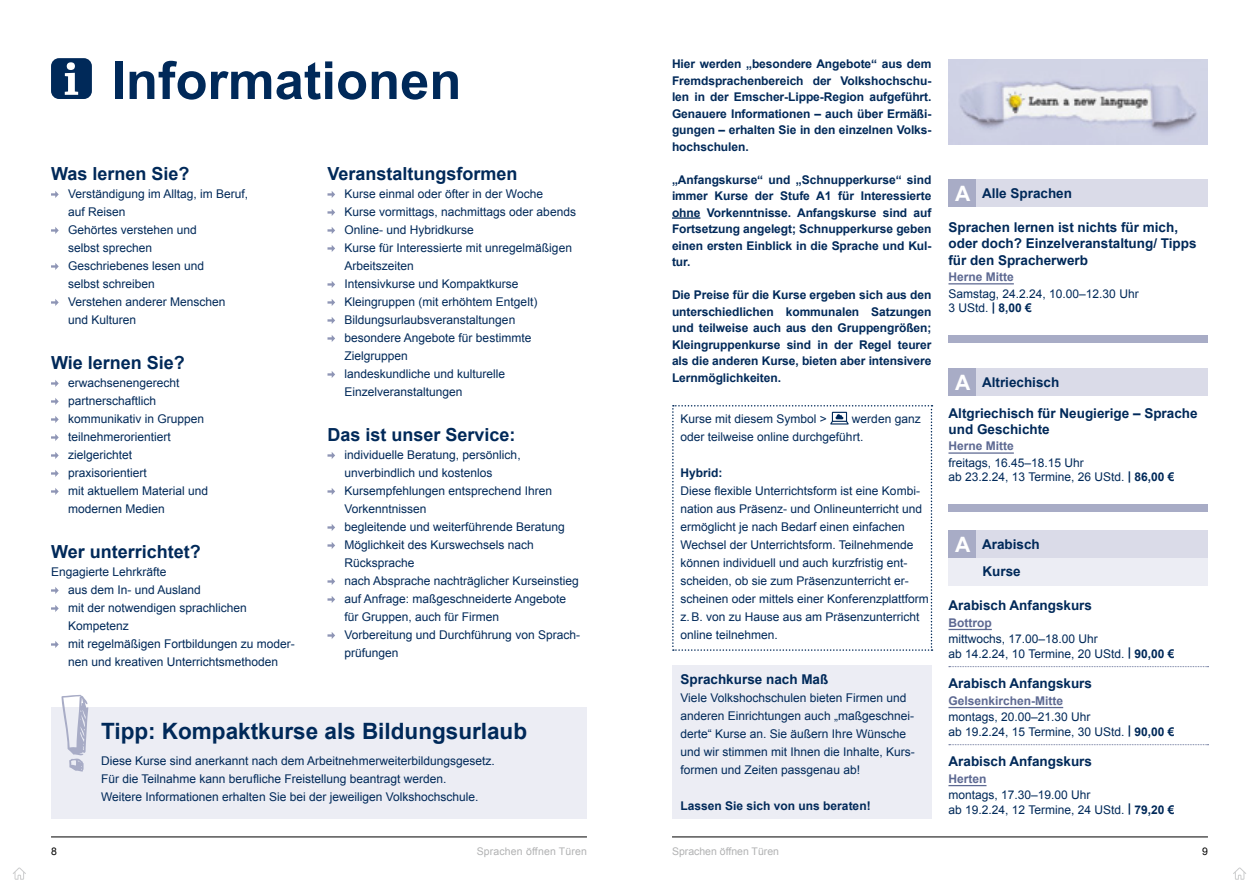
<style>
.page{position:relative;width:1259px;height:893px;background:#fff}
.page>*{position:absolute;margin:0;border:0;box-sizing:border-box;transform-origin:0 0}
.t1{font:700 52.5px "Arial";color:#002959}
.t2{font:700 22.5px "Arial";color:#002959}
.t3{font:700 21.15px "Arial";color:#fff}
.t4{font:700 18px "Arial";color:#002959}
.t5{font:700 13.5px/16.2px "Arial";color:#002959}
.t6{font:12px/18px "Arial";color:#002959}
.t7{font:700 12px/16.5px "Arial";letter-spacing:-.005em;color:#002959;text-align:justify}
.t8{font:700 12px "Arial";color:#5d6992}
.t9{font:10.5px "Arial";color:#b1b2b3}
.t10{font:10.5px "Arial";color:#000}
.s1{font-weight:700}
</style>
<div class="page">
<hr style="left:51px;top:837px;width:536px;height:1px;background:#000">
<hr style="left:672px;top:837px;width:536px;height:1px;background:#000">
<svg style="left:51px;top:191px;width:8px;height:7px"></svg>
<svg style="left:51px;top:227px;width:8px;height:7px"></svg>
<svg style="left:51px;top:263px;width:8px;height:7px"></svg>
<svg style="left:51px;top:299px;width:8px;height:7px"></svg>
<svg style="left:51px;top:380px;width:8px;height:7px"></svg>
<svg style="left:51px;top:398px;width:8px;height:7px"></svg>
<svg style="left:51px;top:416px;width:8px;height:7px"></svg>
<svg style="left:51px;top:434px;width:8px;height:7px"></svg>
<svg style="left:51px;top:452px;width:8px;height:7px"></svg>
<svg style="left:51px;top:470px;width:8px;height:7px"></svg>
<svg style="left:51px;top:488px;width:8px;height:7px"></svg>
<svg style="left:51px;top:587px;width:8px;height:7px"></svg>
<svg style="left:51px;top:605px;width:8px;height:7px"></svg>
<svg style="left:51px;top:641px;width:8px;height:7px"></svg>
<svg style="left:327px;top:191px;width:8px;height:7px"></svg>
<svg style="left:327px;top:209px;width:8px;height:7px"></svg>
<svg style="left:327px;top:227px;width:8px;height:7px"></svg>
<svg style="left:327px;top:245px;width:8px;height:7px"></svg>
<svg style="left:327px;top:281px;width:8px;height:7px"></svg>
<svg style="left:327px;top:299px;width:8px;height:7px"></svg>
<svg style="left:327px;top:317px;width:8px;height:7px"></svg>
<svg style="left:327px;top:335px;width:8px;height:7px"></svg>
<svg style="left:327px;top:371px;width:8px;height:7px"></svg>
<svg style="left:327px;top:452px;width:8px;height:7px"></svg>
<svg style="left:327px;top:488px;width:8px;height:7px"></svg>
<svg style="left:327px;top:524px;width:8px;height:7px"></svg>
<svg style="left:327px;top:542px;width:8px;height:7px"></svg>
<svg style="left:327px;top:578px;width:8px;height:7px"></svg>
<svg style="left:327px;top:596px;width:8px;height:7px"></svg>
<svg style="left:327px;top:632px;width:8px;height:7px"></svg>
<div style="left:51px;top:58px;width:41px;height:41px;background:#002959;border-radius:8px"></div>
<svg style="left:65px;top:62px;width:13px;height:33px"></svg>
<div style="left:51px;top:708px;width:536px;height:111px;background:#ecedf4"></div>
<svg style="left:61px;top:695px;width:27px;height:77px"></svg>
<hr style="left:672px;top:217px;width:28px;height:2px;background:#002959">
<div style="left:672px;top:666px;width:259px;height:36px;background:#ecedf4"></div>
<div style="left:672px;top:685px;width:259px;height:107px;background:#ecedf4"></div>
<div style="left:672px;top:775px;width:259px;height:35px;background:#ecedf4"></div>
<div style="left:672px;top:801px;width:259px;height:18px;background:#ecedf4"></div>
<svg style="left:672px;top:405px;width:260px;height:246px"></svg>
<div style="left:948px;top:180px;width:260px;height:27px;background:#dadbe8"></div>
<hr style="left:948px;top:283px;width:66px;height:1px;background:#5d6992">
<div style="left:948px;top:336px;width:260px;height:7px;background:#a8acc6"></div>
<div style="left:948px;top:369px;width:260px;height:27px;background:#dadbe8"></div>
<hr style="left:948px;top:452px;width:66px;height:2px;background:#5d6992">
<div style="left:948px;top:505px;width:260px;height:7px;background:#a8acc6"></div>
<div style="left:948px;top:531px;width:260px;height:27px;background:#dadbe8"></div>
<div style="left:948px;top:558px;width:260px;height:27px;background:#ecedf4"></div>
<hr style="left:948px;top:629px;width:44px;height:1px;background:#5d6992">
<svg style="left:949px;top:666px;width:259px;height:1px"></svg>
<hr style="left:948px;top:707px;width:115px;height:1px;background:#5d6992">
<svg style="left:949px;top:744px;width:259px;height:1px"></svg>
<hr style="left:948px;top:785px;width:38px;height:1px;background:#5d6992">
<div style="left:948px;top:180px;width:28px;height:27px;background:#a8acc6"></div>
<div style="left:948px;top:369px;width:28px;height:27px;background:#a8acc6"></div>
<div style="left:948px;top:531px;width:28px;height:27px;background:#a8acc6"></div>
<img style="left:948px;top:60px;width:260px;height:84px">
<svg style="left:13px;top:867px;width:13px;height:13px"></svg>
<svg style="left:1233px;top:867px;width:13px;height:13px"></svg>
<h1 class="t1" style="left:111px;top:46px;width:352px">Informationen</h1>
<h3 class="t4" style="left:51px;top:162px;width:140px">Was lernen Sie?</h3>
<p class="t6" style="left:68px;top:185px;width:182px">Verständigung im Alltag, im Beruf, auf Reisen<br>Gehörtes verstehen und<br>selbst sprechen<br>Geschriebenes lesen und<br>selbst schreiben<br>Verstehen anderer Menschen und Kulturen</p>
<h3 class="t4" style="left:51px;top:351px;width:135px">Wie lernen Sie?</h3>
<p class="t6" style="left:68px;top:374px;width:142px">erwachsenengerecht partnerschaftlich kommunikativ in Gruppen teilnehmerorientiert zielgerichtet praxisorientiert<br>mit aktuellem Material und modernen Medien</p>
<h3 class="t4" style="left:51px;top:540px;width:151px">Wer unterrichtet?</h3>
<p class="t6" style="left:68px;top:563px;width:228px;text-indent:-17px">Engagierte Lehrkräfte<br>aus dem In- und Ausland<br>mit der notwendigen sprachlichen<br>Kompetenz<br>mit regelmäßigen Fortbildungen zu moder&shy;nen und kreativen Unterrichtsmethoden</p>
<h3 class="t4" style="left:327px;top:162px;width:192px">Veranstaltungsformen</h3>
<p class="t6" style="left:344px;top:185px;width:233px">Kurse einmal oder öfter in der Woche<br>Kurse vormittags, nachmittags oder abends<br>Online- und Hybridkurse<br>Kurse für Interessierte mit unregelmäßigen<br>Arbeitszeiten<br>Intensivkurse und Kompaktkurse<br>Kleingruppen (mit erhöhtem Entgelt)<br>Bildungsurlaubsveranstaltungen<br>besondere Angebote für bestimmte<br>Zielgruppen<br>landeskundliche und kulturelle<br>Einzelveranstaltungen</p>
<h3 class="t4" style="left:327px;top:423px;width:190px">Das ist unser Service:</h3>
<p class="t6" style="left:344px;top:446px;width:237px">individuelle Beratung, persönlich, unverbindlich und kostenlos<br>Kursempfehlungen entsprechend Ihren<br>Vorkenntnissen<br>begleitende und weiterführende Beratung<br>Möglichkeit des Kurswechsels nach<br>Rücksprache<br>nach Absprache nachträglicher Kurseinstieg auf Anfrage: maßgeschneiderte Angebote für Gruppen, auch für Firmen<br>Vorbereitung und Durchführung von Sprach&shy;prüfungen</p>
<h2 class="t2" style="left:101px;top:716px;width:427px">Tipp: Kompaktkurse als Bildungsurlaub</h2>
<p class="t6" style="left:101px;top:752px;width:395px">Diese Kurse sind anerkannt nach dem Arbeitnehmerweiterbildungsgesetz.<br>Für die Teilnahme kann berufliche Freistellung beantragt werden.<br>Weitere Informationen erhalten Sie bei der jeweiligen Volkshochschule.</p>
<p class="t7" style="left:672px;top:56px;width:261px">Hier werden „besondere Angebote“ aus dem Fremdsprachenbereich der Volkshochschu&shy;len in der Emscher-Lippe-Region aufgeführt.<br>Genauere Informationen – auch über Ermäßi&shy;gungen – erhalten Sie in den einzelnen Volks&shy;hochschulen.</p>
<p class="t7" style="left:672px;top:172px;width:261px">„Anfangskurse“ und „Schnupperkurse“ sind immer Kurse der Stufe A1 für Interessierte ohne Vorkenntnisse. Anfangskurse sind auf Fortsetzung angelegt; Schnupperkurse geben einen ersten Einblick in die Sprache und Kul&shy;tur.</p>
<p class="t7" style="left:672px;top:287px;width:261px">Die Preise für die Kurse ergeben sich aus den unterschiedlichen kommunalen Satzungen und teilweise auch aus den Gruppengrößen; Kleingruppenkurse sind in der Regel teurer als die anderen Kurse, bieten aber intensivere Lernmöglichkeiten.</p>
<p class="t6" style="left:680px;top:410px;width:148px">Kurse mit diesem Symbol &gt;</p>
<p class="t6" style="left:680px;top:410px;width:242px;text-indent:171px">werden ganz oder teilweise online durchgeführt.</p>
<p class="t7" style="left:680px;top:465px;width:43px">Hybrid:</p>
<p class="t6" style="left:680px;top:482px;width:250px">Diese flexible Unterrichtsform ist eine Kombi&shy;nation aus Präsenz- und Onlineunterricht und ermöglicht je nach Bedarf einen einfachen Wechsel der Unterrichtsform. Teilnehmende können individuell und auch kurzfristig ent&shy;scheiden, ob sie zum Präsenzunterricht er&shy;scheinen oder mittels einer Konferenzplattform z.B. von zu Hause aus am Präsenzunterricht online teilnehmen.</p>
<p class="t5" style="left:680px;top:672px;width:149px">Sprachkurse nach Maß</p>
<p class="t6" style="left:680px;top:689px;width:236px">Viele Volkshochschulen bieten Firmen und anderen Einrichtungen auch „maßgeschnei&shy;derte“ Kurse an. Sie äußern Ihre Wünsche und wir stimmen mit Ihnen die Inhalte, Kurs&shy;formen und Zeiten passgenau ab!</p>
<p class="t7" style="left:680px;top:798px;width:192px">Lassen Sie sich von uns beraten!</p>
<h3 class="t3" style="left:955px;top:180px;width:17px">A</h3>
<p class="t5" style="left:982px;top:186px;width:92px">Alle Sprachen</p>
<p class="t5" style="left:948px;top:220px;width:250px">Sprachen lernen ist nichts für mich, oder doch? Einzelveranstaltung/ Tipps für den Spracherwerb</p>
<p class="t8" style="left:948px;top:269px;width:67px">Herne Mitte</p>
<p class="t6" style="left:948px;top:286px;width:192px;line-height:14.4px">Samstag, 24.2.24, 10.00–12.30 Uhr<br>3 UStd. <span class="s1">| 8,00 €</span></p>
<h3 class="t3" style="left:955px;top:369px;width:17px">A</h3>
<p class="t5" style="left:982px;top:375px;width:79px">Altriechisch</p>
<p class="t5" style="left:948px;top:405px;width:251px">Altgriechisch für Neugierige – Sprache und Geschichte</p>
<p class="t8" style="left:948px;top:438px;width:67px">Herne Mitte</p>
<p class="t6" style="left:948px;top:456px;width:227px;line-height:14.4px">freitags, 16.45–18.15 Uhr<br>ab 23.2.24, 13 Termine, 26 UStd. <span class="s1">| 86,00 €</span></p>
<h3 class="t3" style="left:955px;top:531px;width:17px">A</h3>
<p class="t5" style="left:982px;top:531px;width:59px;line-height:27px">Arabisch<br>Kurse</p>
<p class="t5" style="left:948px;top:598px;width:145px">Arabisch Anfangskurs</p>
<p class="t8" style="left:948px;top:615px;width:45px">Bottrop</p>
<p class="t6" style="left:948px;top:632px;width:227px;line-height:14.4px">mittwochs, 17.00–18.00 Uhr<br>ab 14.2.24, 10 Termine, 20 UStd. <span class="s1">| 90,00 €</span></p>
<p class="t5" style="left:948px;top:676px;width:145px">Arabisch Anfangskurs</p>
<p class="t8" style="left:948px;top:693px;width:116px">Gelsenkirchen-Mitte</p>
<p class="t6" style="left:948px;top:710px;width:227px;line-height:14.4px">montags, 20.00–21.30 Uhr<br>ab 19.2.24, 15 Termine, 30 UStd. <span class="s1">| 90,00 €</span></p>
<p class="t5" style="left:948px;top:754px;width:145px">Arabisch Anfangskurs</p>
<p class="t8" style="left:948px;top:771px;width:40px">Herten</p>
<p class="t6" style="left:948px;top:788px;width:227px;line-height:14.4px">montags, 17.30–19.00 Uhr<br>ab 19.2.24, 12 Termine, 24 UStd. <span class="s1">| 79,20 €</span></p>
<p class="t10" style="left:51px;top:844px;width:7px">8</p>
<p class="t9" style="left:477px;top:844px;width:112px">Sprachen öffnen Türen</p>
<p class="t9" style="left:672px;top:844px;width:109px">Sprachen öffnen Türen</p>
<p class="t10" style="left:1202px;top:844px;width:7px">9</p>
</div>
